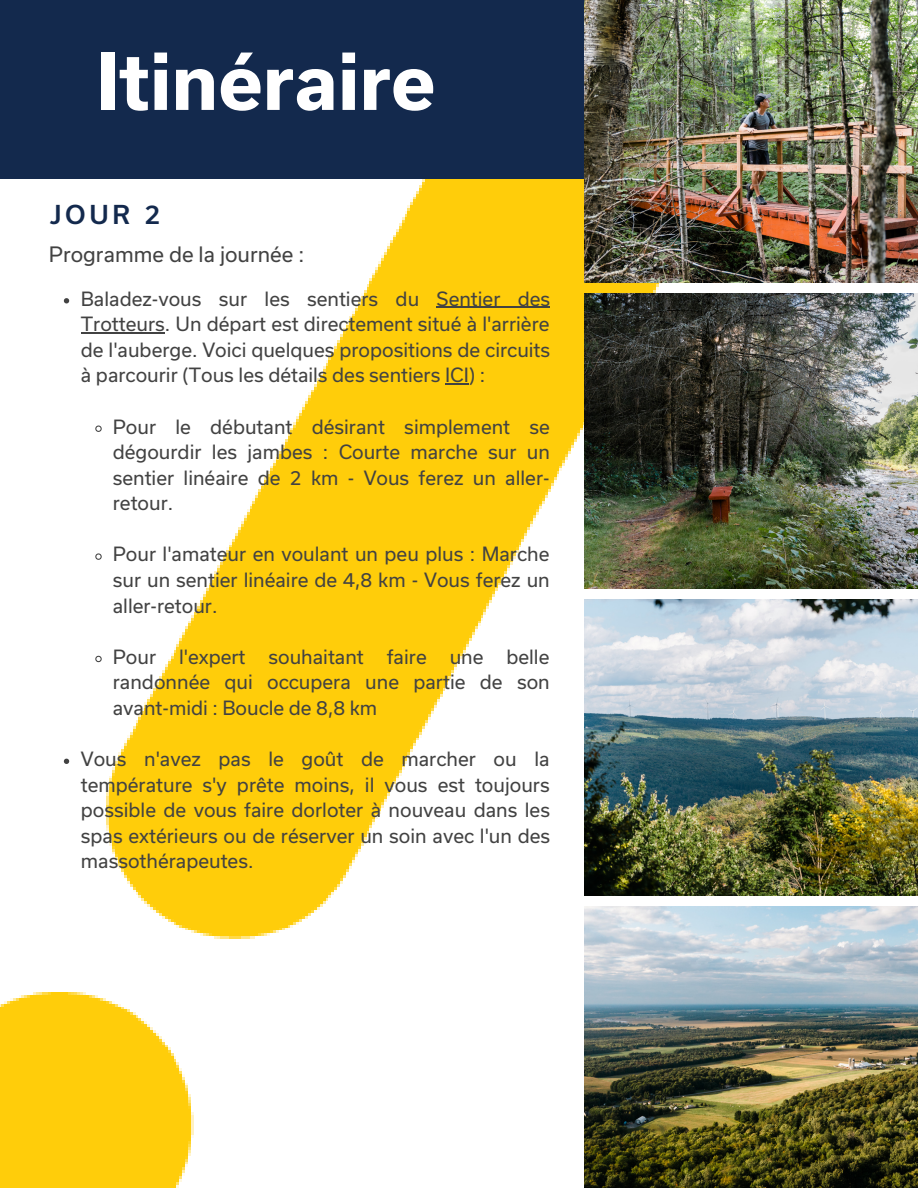
<style>
.page{position:relative;width:918px;height:1188px;background:#fff}
.page>*{position:absolute;margin:0;border:0;box-sizing:border-box;transform-origin:0 0}
.t1{font:700 74.7px "Usual";color:#fff}
.t2{font:500 24.9px "Usual";color:#13294d}
.t3{font:20.25px "Usual";color:#424242}
.t4{font:18.75px/25.7px "Usual";color:#424242;text-align:justify}
</style>
<div class="page">
<img style="left:0;top:179px;width:732px;height:1009px">
<div style="left:0;top:0;width:623px;height:179px;background:#13294d"></div>
<img style="left:585px;top:0;width:333px;height:282px">
<img style="left:585px;top:294px;width:333px;height:294px">
<img style="left:585px;top:600px;width:333px;height:296px">
<img style="left:585px;top:907px;width:333px;height:281px">
<svg style="left:64px;top:298px;width:5px;height:5px"></svg>
<hr style="left:437px;top:307px;width:113px;height:1px;background:#424242">
<hr style="left:81px;top:332px;width:84px;height:1px;background:#424242">
<svg style="left:445px;top:383px;width:24px;height:1px"></svg>
<svg style="left:95px;top:425px;width:8px;height:8px"></svg>
<svg style="left:95px;top:553px;width:8px;height:8px"></svg>
<svg style="left:95px;top:655px;width:8px;height:8px"></svg>
<svg style="left:64px;top:759px;width:5px;height:5px"></svg>
<p class="t1" style="left:96px;top:50px;width:341px">Itinéraire</p>
<p class="t2" style="left:50px;top:204px;width:112px">JOUR 2</p>
<p class="t3" style="left:49px;top:246px;width:257px">Programme de la journée :</p>
<p class="t4" style="left:81px;top:287px;width:471px">Baladez-vous sur les sentiers du Sentier des Trotteurs. Un départ est directement situé à l'arrière de l'auberge. Voici quelques propositions de circuits à parcourir (Tous les détails des sentiers ICI) :</p>
<p class="t4" style="left:113px;top:415px;width:439px">Pour le débutant désirant simplement se dégourdir les jambes : Courte marche sur un sentier linéaire de 2 km - Vous ferez un aller&shy;retour.</p>
<p class="t4" style="left:113px;top:543px;width:438px">Pour l'amateur en voulant un peu plus : Marche sur un sentier linéaire de 4,8 km - Vous ferez un aller-retour.</p>
<p class="t4" style="left:113px;top:645px;width:438px">Pour l'expert souhaitant faire une belle randonnée qui occupera une partie de son avant-midi : Boucle de 8,8 km</p>
<p class="t4" style="left:81px;top:748px;width:471px">Vous n'avez pas le goût de marcher ou la température s'y prête moins, il vous est toujours possible de vous faire dorloter à nouveau dans les spas extérieurs ou de réserver un soin avec l'un des massothérapeutes.</p>
</div>
